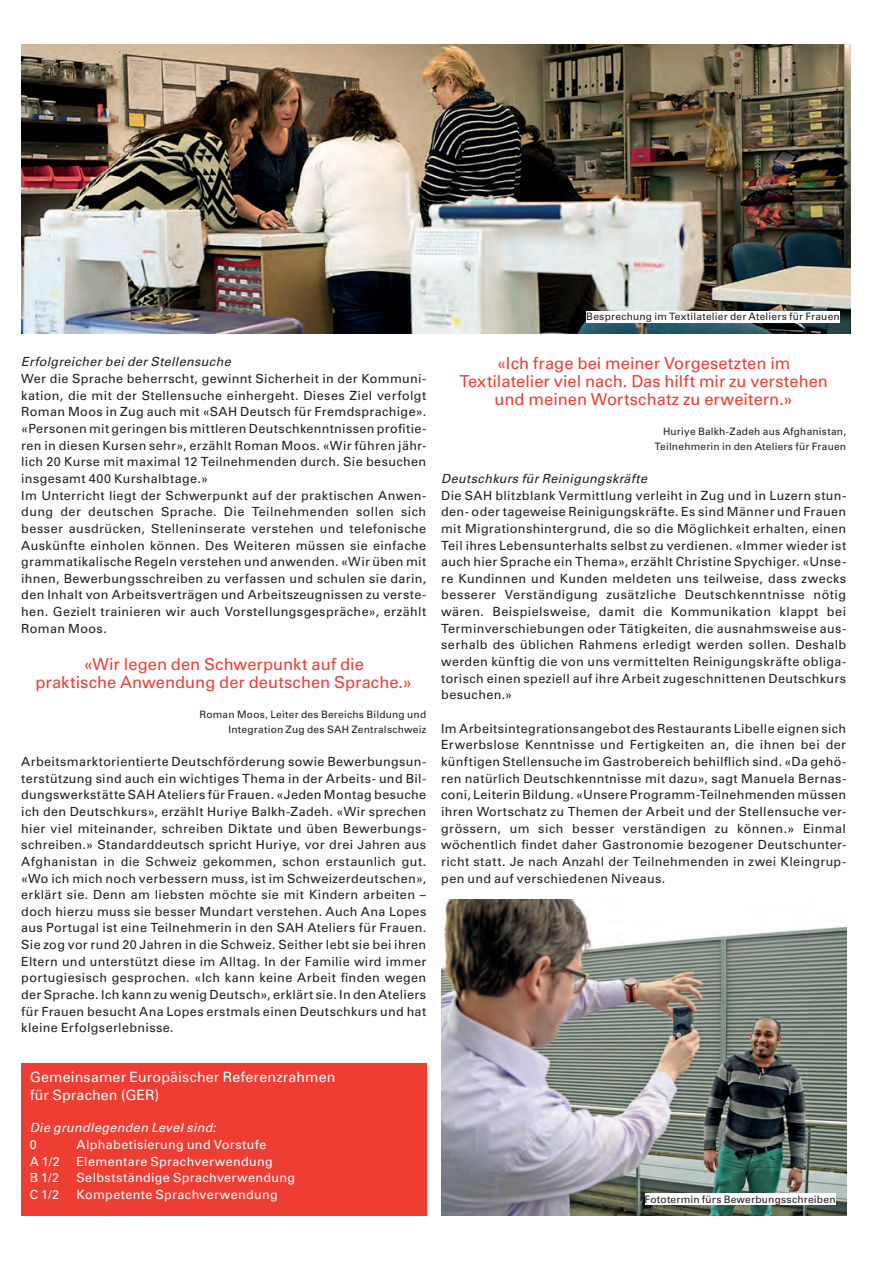
<style>
.page{position:relative;width:893px;height:1263px;background:#fff}
.page>*{position:absolute;margin:0;border:0;box-sizing:border-box;transform-origin:0 0}
.t1{font:16.5px/18px "Univers LT Std";color:#ee3e34;text-align:center}
.t2{font:14.25px/18px "Univers LT Std";letter-spacing:.01em;color:#fff}
.t3{font:12.6px/16.6px "Univers LT Std";letter-spacing:.03em;color:#231f20;text-align:justify}
.t4{font:12.6px "Univers LT Std";letter-spacing:.03em;color:#fff}
.t5{font:italic 12.6px "Univers LT Std";letter-spacing:.025em;color:#231f20}
.t6{font:italic 12.6px "Univers LT Std";letter-spacing:.025em;color:#fff}
.t7{font:10.2px/15px "Univers LT Std";letter-spacing:.02em;color:#231f20;text-align:right}
</style>
<div class="page">
<img style="left:441px;top:899px;width:405px;height:316px">
<img style="left:21px;top:44px;width:829px;height:289px">
<div style="left:586px;top:311px;width:254px;height:11px;background:#fff"></div>
<div style="left:645px;top:1193px;width:191px;height:12px;background:#fff"></div>
<div style="left:21px;top:1063px;width:405px;height:152px;background:#ee3e34"></div>
<p class="t5" style="left:21px;top:354px;width:211px">Erfolgreicher bei der Stellensuche</p>
<p class="t3" style="left:21px;top:370px;width:407px;text-align:left">Wer die Sprache beherrscht, gewinnt Sicherheit in der Kommuni&shy;kation, die mit der Stellensuche einhergeht. Dieses Ziel verfolgt Roman Moos in Zug auch mit «SAH Deutsch für Fremdsprachige». «Personen mit geringen bis mittleren Deutschkenntnissen profitie&shy;ren in diesen Kursen sehr», erzählt Roman Moos. «Wir führen jähr&shy;lich 20 Kurse mit maximal 12 Teilnehmenden durch. Sie besuchen insgesamt 400 Kurshalbtage.»<br>Im Unterricht liegt der Schwerpunkt auf der praktischen Anwen&shy;dung der deutschen Sprache. Die Teilnehmenden sollen sich besser ausdrücken, Stelleninserate verstehen und telefonische Auskünfte einholen können. Des Weiteren müssen sie einfache grammatikalische Regeln verstehen und anwenden. «Wir üben mit ihnen, Bewerbungsschreiben zu verfassen und schulen sie darin, den Inhalt von Arbeitsverträgen und Arbeitszeugnissen zu verste&shy;hen. Gezielt trainieren wir auch Vorstellungsgespräche», erzählt Roman Moos.</p>
<h1 class="t1" style="left:36px;top:655px;width:378px">«Wir legen den Schwerpunkt auf die<br>praktische Anwendung der deutschen Sprache.»</h1>
<p class="t7" style="left:199px;top:707px;width:228px">Roman Moos, Leiter des Bereichs Bildung und<br>Integration Zug des SAH Zentralschweiz</p>
<p class="t3" style="left:21px;top:753px;width:407px">Arbeitsmarktorientierte Deutschförderung sowie Bewerbungsun&shy;terstützung sind auch ein wichtiges Thema in der Arbeits- und Bil&shy;dungswerkstätte SAH Ateliers für Frauen. «Jeden Montag besuche ich den Deutschkurs», erzählt Huriye Balkh-Zadeh. «Wir sprechen hier viel miteinander, schreiben Diktate und üben Bewerbungs&shy;schreiben.» Standarddeutsch spricht Huriye, vor drei Jahren aus Afghanistan in die Schweiz gekommen, schon erstaunlich gut. «Wo ich mich noch verbessern muss, ist im Schweizerdeutschen», erklärt sie. Denn am liebsten möchte sie mit Kindern arbeiten – doch hierzu muss sie besser Mundart verstehen. Auch Ana Lopes aus Portugal ist eine Teilnehmerin in den SAH Ateliers für Frauen.<br>Sie zog vor rund 20 Jahren in die Schweiz. Seither lebt sie bei ihren Eltern und unterstützt diese im Alltag. In der Familie wird immer portugiesisch gesprochen. «Ich kann keine Arbeit finden wegen der Sprache. Ich kann zu wenig Deutsch», erklärt sie. In den Ateliers für Frauen besucht Ana Lopes erstmals einen Deutschkurs und hat kleine Erfolgserlebnisse.</p>
<p class="t2" style="left:30px;top:1068px;width:307px">Gemeinsamer Europäischer Referenzrahmen für Sprachen (GER)</p>
<p class="t6" style="left:30px;top:1120px;width:188px">Die grundlegenden Level sind:</p>
<p class="t4" style="left:30px;top:1137px;width:9px">0</p>
<p class="t4" style="left:77px;top:1137px;width:191px">Alphabetisierung und Vorstufe</p>
<p class="t4" style="left:30px;top:1154px;width:32px">A 1/2</p>
<p class="t4" style="left:77px;top:1154px;width:198px">Elementare Sprachverwendung</p>
<p class="t4" style="left:30px;top:1170px;width:31px">B 1/2</p>
<p class="t4" style="left:77px;top:1170px;width:220px">Selbstständige Sprachverwendung</p>
<p class="t4" style="left:30px;top:1187px;width:31px">C 1/2</p>
<p class="t4" style="left:77px;top:1187px;width:203px">Kompetente Sprachverwendung</p>
<p class="t7" style="left:586px;top:309px;width:255px">Besprechung im Textilatelier der Ateliers für Frauen</p>
<h1 class="t1" style="left:459px;top:354px;width:370px">«Ich frage bei meiner Vorgesetzten im<br>Textilatelier viel nach. Das hilft mir zu verstehen und meinen Wortschatz zu erweitern.»</h1>
<p class="t7" style="left:654px;top:423px;width:193px">Huriye Balkh-Zadeh aus Afghanistan,<br>Teilnehmerin in den Ateliers für Frauen</p>
<p class="t5" style="left:441px;top:471px;width:207px">Deutschkurs für Reinigungskräfte</p>
<p class="t3" style="left:441px;top:487px;width:407px">Die SAH blitzblank Vermittlung verleiht in Zug und in Luzern stun&shy;den- oder tageweise Reinigungskräfte. Es sind Männer und Frauen mit Migrationshintergrund, die so die Möglichkeit erhalten, einen Teil ihres Lebensunterhalts selbst zu verdienen. «Immer wieder ist auch hier Sprache ein Thema», erzählt Christine Spychiger. «Unse&shy;re Kundinnen und Kunden meldeten uns teilweise, dass zwecks besserer Verständigung zusätzliche Deutschkenntnisse nötig wären. Beispielsweise, damit die Kommunikation klappt bei Terminverschiebungen oder Tätigkeiten, die ausnahmsweise aus&shy;serhalb des üblichen Rahmens erledigt werden sollen. Deshalb werden künftig die von uns vermittelten Reinigungskräfte obliga&shy;torisch einen speziell auf ihre Arbeit zugeschnittenen Deutschkurs besuchen.»</p>
<p class="t3" style="left:441px;top:720px;width:407px">Im Arbeitsintegrationsangebot des Restaurants Libelle eignen sich Erwerbslose Kenntnisse und Fertigkeiten an, die ihnen bei der künftigen Stellensuche im Gastrobereich behilflich sind. «Da gehö&shy;ren natürlich Deutschkenntnisse mit dazu», sagt Manuela Bernas&shy;coni, Leiterin Bildung. «Unsere Programm-Teilnehmenden müssen ihren Wortschatz zu Themen der Arbeit und der Stellensuche ver&shy;grössern, um sich besser verständigen zu können.» Einmal wöchentlich findet daher Gastronomie bezogener Deutschunter&shy;richt statt. Je nach Anzahl der Teilnehmenden in zwei Kleingrup&shy;pen und auf verschiedenen Niveaus.</p>
<p class="t7" style="left:645px;top:1192px;width:192px">Fototermin fürs Bewerbungsschreiben</p>
</div>
